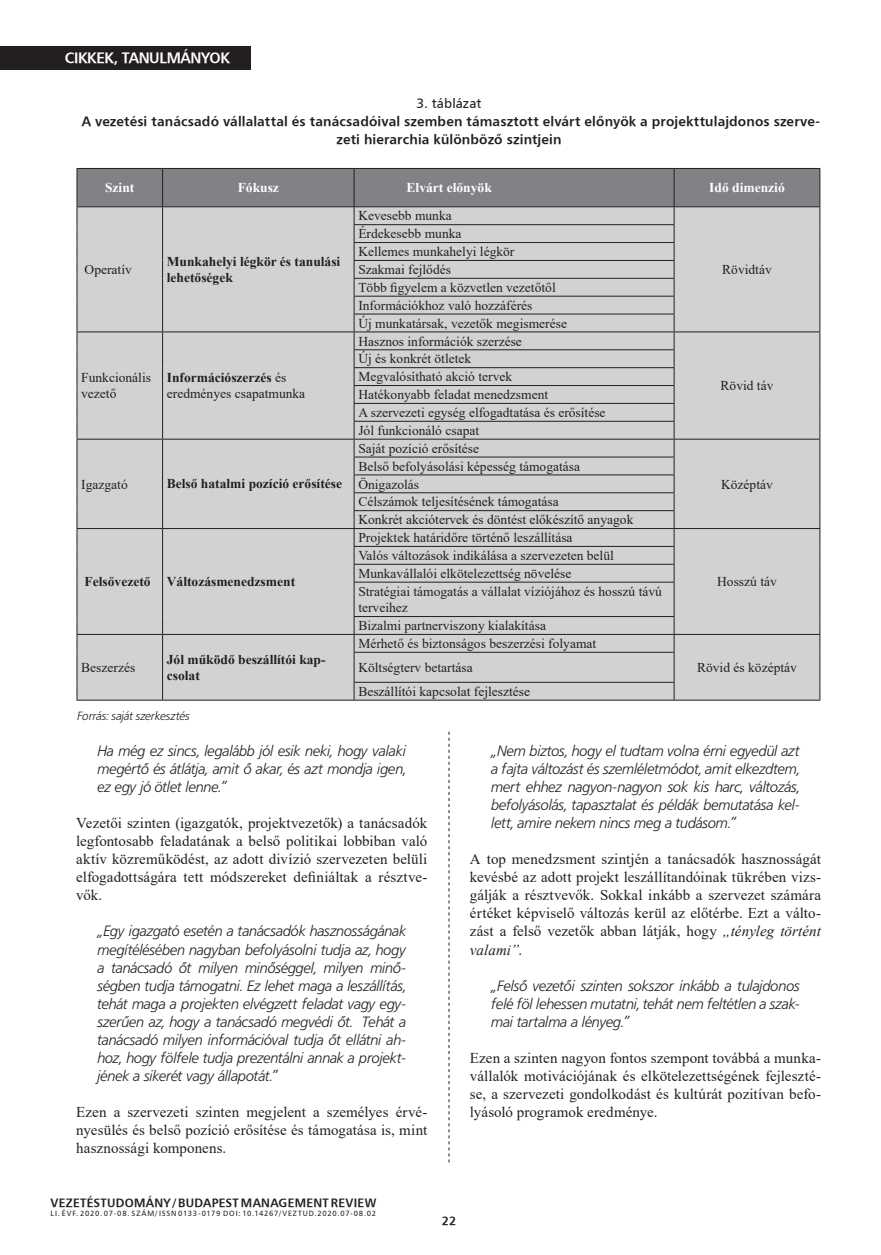
<style>
.page{position:relative;width:881px;height:1255px;background:#fff}
.page>*{position:absolute;margin:0;border:0;box-sizing:border-box;transform-origin:0 0}
.Idézet{font:italic 15px/18px "Humanist 777 Lt PFL";color:#231f20;text-align:justify}
.kenyérszöveg_tompa{font:15px/18px "Times New Roman";letter-spacing:.005em;color:#231f20;text-align:justify}
.t1{font:15px "H Humanist 777 BT Bold";letter-spacing:-.025em;color:#fff}
.t2{font:13.5px/16.5px "Times New Roman";color:#231f20}
.Táblázat_cím{font:13.5px/18px "H Humanist 777 BT Bold";letter-spacing:.01em;color:#231f20;text-align:center}
.t3{font:700 13.5px/16.5px "Times New Roman";color:#231f20}
.t4{font:700 13.5px "Times New Roman";color:#fff}
.Táblázat_cím-2{font:13.5px "H Humanist 777 BT";letter-spacing:.005em;color:#231f20}
.t5{font:12px "H Humanist 777 BT Bold";letter-spacing:.02em;color:#231f20}
.kenyérszöveg_opcioná{font:italic 12px "Humanist 777 Lt PFL";color:#231f20}
.t6{font:7.5px "H Humanist 777 BT";letter-spacing:.1em;color:#231f20}
.s1{font-weight:700}
.s2{font-style:italic}
</style>
<div class="page">
<div style="left:0;top:46px;width:251px;height:23px;background:#231f20"></div>
<svg style="left:448px;top:731px;width:1px;height:431px"></svg>
<div style="left:78px;top:582px;width:741px;height:117px;background:#d1d2d4"></div>
<hr style="left:77px;top:582px;width:1px;height:34px;background:#231f20">
<hr style="left:162px;top:582px;width:1px;height:34px;background:#231f20">
<hr style="left:819px;top:582px;width:1px;height:34px;background:#231f20">
<svg style="left:77px;top:168px;width:743px;height:414px;background:#c3c4c6"></svg>
<hr style="left:353px;top:581px;width:321px;height:1px;background:#231f20">
<hr style="left:353px;top:582px;width:1px;height:34px;background:#231f20">
<hr style="left:673px;top:582px;width:1px;height:34px;background:#231f20">
<hr style="left:353px;top:616px;width:321px;height:1px;background:#231f20">
<hr style="left:77px;top:634px;width:85px;height:1px;background:#231f20">
<svg style="left:77px;top:616px;width:1px;height:36px"></svg>
<hr style="left:162px;top:634px;width:192px;height:1px;background:#231f20">
<svg style="left:162px;top:616px;width:1px;height:36px"></svg>
<hr style="left:77px;top:652px;width:1px;height:30px;background:#231f20">
<hr style="left:162px;top:652px;width:1px;height:30px;background:#231f20">
<svg style="left:77px;top:682px;width:1px;height:17px"></svg>
<svg style="left:162px;top:682px;width:1px;height:17px"></svg>
<hr style="left:77px;top:699px;width:85px;height:1px;background:#231f20">
<hr style="left:162px;top:699px;width:192px;height:1px;background:#231f20">
<hr style="left:354px;top:634px;width:319px;height:1px;background:#231f20">
<svg style="left:353px;top:617px;width:1px;height:35px"></svg>
<hr style="left:673px;top:634px;width:147px;height:1px;background:#231f20">
<svg style="left:673px;top:617px;width:1px;height:35px"></svg>
<svg style="left:819px;top:616px;width:1px;height:36px"></svg>
<hr style="left:819px;top:652px;width:1px;height:30px;background:#231f20">
<svg style="left:819px;top:682px;width:1px;height:17px"></svg>
<hr style="left:673px;top:699px;width:147px;height:1px;background:#231f20">
<hr style="left:353px;top:652px;width:321px;height:1px;background:#231f20">
<hr style="left:353px;top:652px;width:1px;height:30px;background:#231f20">
<hr style="left:673px;top:652px;width:1px;height:30px;background:#231f20">
<hr style="left:353px;top:682px;width:321px;height:1px;background:#231f20">
<svg style="left:353px;top:682px;width:1px;height:17px"></svg>
<svg style="left:673px;top:682px;width:1px;height:17px"></svg>
<hr style="left:354px;top:699px;width:319px;height:1px;background:#231f20">
<p class="t1" style="left:65px;top:49px;width:166px">CIKKEK, TANULMÁNYOK</p>
<p class="Táblázat_cím-2" style="left:416px;top:95px;width:67px">3. táblázat</p>
<p class="Táblázat_cím" style="left:82px;top:112px;width:739px">A vezetési tanácsadó vállalattal és tanácsadóival szemben támasztott elvárt előnyök a projekttulajdonos szerve&shy;zeti hierarchia különböző szintjein</p>
<p class="t4" style="left:105px;top:178px;width:31px">Szint</p>
<p class="t4" style="left:237px;top:178px;width:43px">Fókusz</p>
<p class="t4" style="left:406px;top:178px;width:87px">Elvárt előnyök</p>
<p class="t4" style="left:709px;top:178px;width:77px">Idő dimenzió</p>
<p class="t2" style="left:85px;top:261px;width:49px">Operatív</p>
<p class="t3" style="left:167px;top:252px;width:175px">Munkahelyi légkör és tanulási lehetőségek</p>
<p class="t2" style="left:81px;top:369px;width:71px">Funkcionális vezető</p>
<p class="t2" style="left:167px;top:369px;width:140px"><span class="s1">Információszerzés</span> és eredményes csapatmunka</p>
<p class="t2" style="left:81px;top:475px;width:48px">Igazgató</p>
<p class="t3" style="left:167px;top:475px;width:177px">Belső hatalmi pozíció erősítése</p>
<p class="t3" style="left:85px;top:573px;width:67px">Felsővezető</p>
<p class="t3" style="left:167px;top:573px;width:130px">Változásmenedzsment</p>
<p class="t2" style="left:81px;top:658px;width:55px">Beszerzés</p>
<p class="t3" style="left:167px;top:650px;width:160px">Jól működő beszállítói kap&shy;csolat</p>
<p class="kenyérszöveg_opcioná" style="left:77px;top:708px;width:116px">Forrás:sajátszerkesztés</p>
<p class="t2" style="left:358px;top:207px;width:95px">Kevesebb munka</p>
<p class="t2" style="left:358px;top:225px;width:105px">Érdekesebb munka</p>
<p class="t2" style="left:358px;top:243px;width:157px">Kellemes munkahelyi légkör</p>
<p class="t2" style="left:358px;top:261px;width:94px">Szakmai fejlődés</p>
<p class="t2" style="left:358px;top:279px;width:199px">Több figyelem a közvetlen vezetőtől</p>
<p class="t2" style="left:358px;top:296px;width:175px">Információkhoz való hozzáférés</p>
<p class="t2" style="left:358px;top:314px;width:210px">Új munkatársak, vezetők megismerése</p>
<p class="t2" style="left:358px;top:332px;width:165px">Hasznos információk szerzése</p>
<p class="t2" style="left:358px;top:350px;width:114px">Új és konkrét ötletek</p>
<p class="t2" style="left:358px;top:368px;width:155px">Megvalósítható akció tervek</p>
<p class="t2" style="left:358px;top:386px;width:191px">Hatékonyabb feladat menedzsment</p>
<p class="t2" style="left:358px;top:404px;width:249px">A szervezeti egység elfogadtatása és erősítése</p>
<p class="t2" style="left:358px;top:421px;width:122px">Jól funkcionáló csapat</p>
<p class="t2" style="left:358px;top:439px;width:122px">Saját pozíció erősítése</p>
<p class="t2" style="left:358px;top:457px;width:223px">Belső befolyásolási képesség támogatása</p>
<p class="t2" style="left:358px;top:475px;width:62px">Önigazolás</p>
<p class="t2" style="left:358px;top:493px;width:202px">Célszámok teljesítésének támogatása</p>
<p class="t2" style="left:358px;top:511px;width:276px">Konkrét akciótervek és döntést előkészítő anyagok</p>
<p class="t2" style="left:358px;top:529px;width:216px">Projektek határidőre történő leszállítása</p>
<p class="t2" style="left:358px;top:547px;width:257px">Valós változások indikálása a szervezeten belül</p>
<p class="t2" style="left:358px;top:564px;width:214px">Munkavállalói elkötelezettség növelése</p>
<p class="t2" style="left:358px;top:582px;width:305px">Stratégiai támogatás a vállalat víziójához és hosszú távú terveihez</p>
<p class="t2" style="left:358px;top:617px;width:189px">Bizalmi partnerviszony kialakítása</p>
<p class="t2" style="left:722px;top:261px;width:51px">Rövidtáv</p>
<p class="t2" style="left:720px;top:377px;width:54px">Rövid táv</p>
<p class="t2" style="left:720px;top:475px;width:53px">Középtáv</p>
<p class="t2" style="left:717px;top:573px;width:61px">Hosszú táv</p>
<p class="t2" style="left:358px;top:634px;width:239px">Mérhető és biztonságos beszerzési folyamat</p>
<p class="t2" style="left:358px;top:658px;width:116px">Költségterv betartása</p>
<p class="t2" style="left:696px;top:658px;width:101px">Rövid és középtáv</p>
<p class="t2" style="left:358px;top:682px;width:173px">Beszállítói kapcsolat fejlesztése</p>
<p class="Idézet" style="left:97px;top:742px;width:310px">Ha még ez sincs, legalább jól esik neki, hogy valaki megértő és átlátja, amit ő akar, és azt mondja igen, ez egy jó ötlet lenne.”</p>
<p class="kenyérszöveg_tompa" style="left:76px;top:814px;width:352px">Vezetői szinten (igazgatók, projektvezetők) a tanácsadók legfontosabb feladatának a belső politikai lobbiban való aktív közreműködést, az adott divízió szervezeten belüli elfogadottságára tett módszereket definiáltak a résztve&shy;vők.</p>
<p class="Idézet" style="left:97px;top:922px;width:310px">„Egy igazgató esetén a tanácsadók hasznosságának megítélésében nagyban befolyásolni tudja az, hogy a tanácsadó őt milyen minőséggel, milyen minő&shy;ségben tudja támogatni. Ez lehet maga a leszállítás, tehát maga a projekten elvégzett feladat vagy egy&shy;szerűen az, hogy a tanácsadó megvédi őt. Tehát a tanácsadó milyen információval tudja őt ellátni ah&shy;hoz, hogy fölfele tudja prezentálni annak a projekt&shy;jének a sikerét vagy állapotát.”</p>
<p class="kenyérszöveg_tompa" style="left:76px;top:1102px;width:352px">Ezen a szervezeti szinten megjelent a személyes érvé&shy;nyesülés és belső pozíció erősítése és támogatása is, mint hasznossági komponens.</p>
<p class="Idézet" style="left:491px;top:742px;width:310px">„Nem biztos, hogy el tudtam volna érni egyedül azt a fajta változást és szemléletmódot, amit elkezdtem, mert ehhez nagyon-nagyon sok kis harc, változás, befolyásolás, tapasztalat és példák bemutatása kel&shy;lett, amire nekem nincs meg a tudásom.”</p>
<p class="kenyérszöveg_tompa" style="left:469px;top:850px;width:352px">A top menedzsment szintjén a tanácsadók hasznosságát kevésbé az adott projekt leszállítandóinak tükrében vizs&shy;gálják a résztvevők. Sokkal inkább a szervezet számára értéket képviselő változás kerül az előtérbe. Ezt a válto&shy;zást a felső vezetők abban látják, hogy <span class="s2">„tényleg történt valami”</span>.</p>
<p class="Idézet" style="left:491px;top:976px;width:310px">„Felső vezetői szinten sokszor inkább a tulajdonos felé föl lehessen mutatni, tehát nem feltétlen a szak&shy;mai tartalma a lényeg.”</p>
<p class="kenyérszöveg_tompa" style="left:469px;top:1048px;width:352px">Ezen a szinten nagyon fontos szempont továbbá a munka&shy;vállalók motivációjának és elkötelezettségének fejleszté&shy;se, a szervezeti gondolkodást és kultúrát pozitívan befo&shy;lyásoló programok eredménye.</p>
<p class="t5" style="left:51px;top:1194px;width:327px">VEZETÉSTUDOMÁNY / BUDAPEST MANAGEMENT REVIEW</p>
<p class="t6" style="left:51px;top:1208px;width:327px">LI. ÉVF. 2020. 07-08. SZÁM/ ISSN 0133-0179 DOI: 10.14267/VEZTUD.2020.07-08.02</p>
<p class="t5" style="left:441px;top:1212px;width:16px">22</p>
</div>
